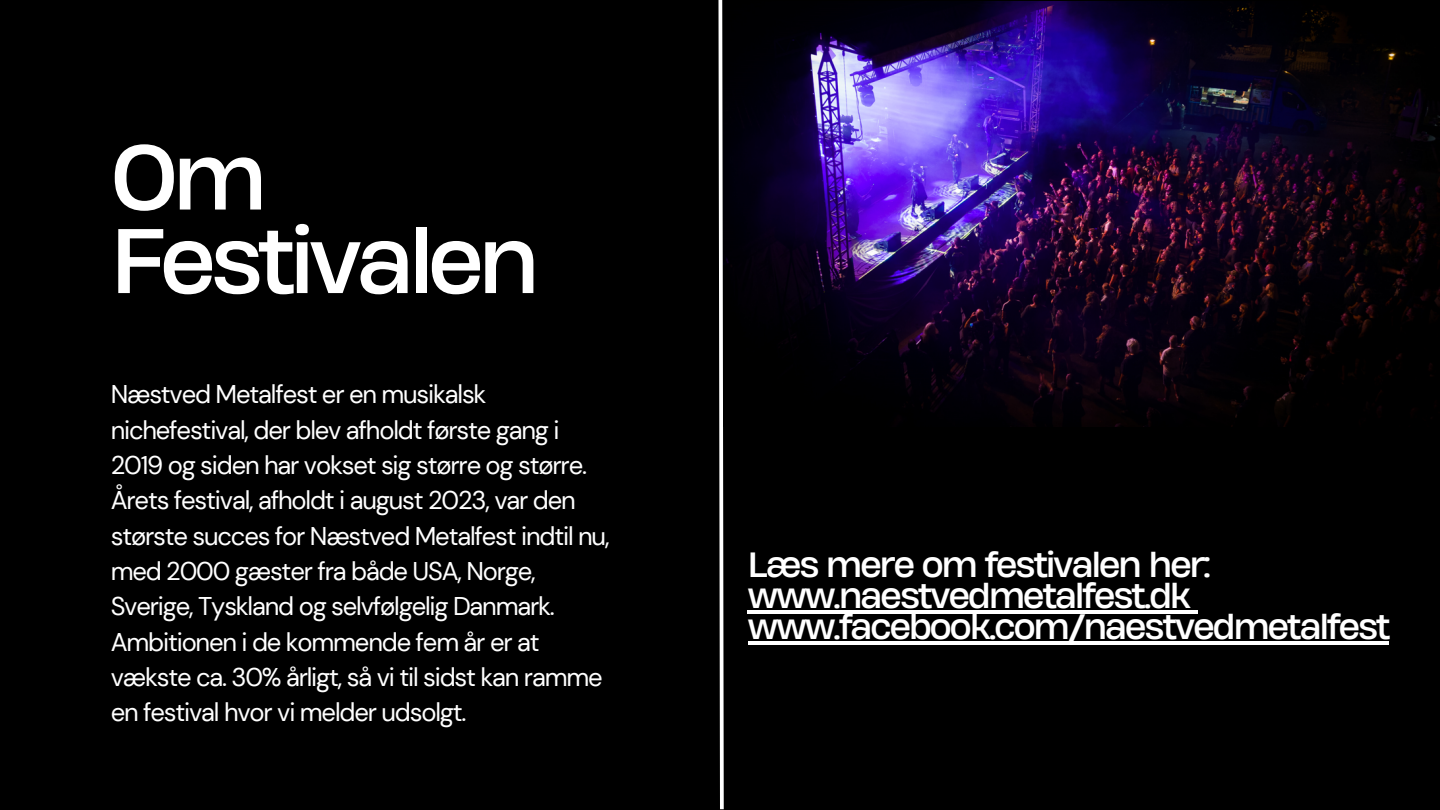
<style>
.page{position:relative;width:1440px;height:810px;background:#000}
.page>*{position:absolute;margin:0;border:0;box-sizing:border-box;transform-origin:0 0}
.t1{font:86.1px/83.5px "Heading Now 74";letter-spacing:-.055em;color:#fff}
.t2{font:33px "Heading Now 74";letter-spacing:-.055em;color:#fff}
.t3{font:25.6px/35.3px "DM Sans";letter-spacing:-.045em;color:#fff}
</style>
<div class="page">
<svg style="left:718px;top:0;width:6px;height:810px"></svg>
<hr style="left:748px;top:611px;width:450px;height:3px;background:#fff">
<hr style="left:748px;top:642px;width:641px;height:3px;background:#fff">
<img style="left:724px;top:2px;width:716px;height:425px">
<p class="t1" style="left:111px;top:134px;width:430px">Om<br>Festivalen</p>
<p class="t3" style="left:111px;top:377px;width:500px">Næstved Metalfest er en musikalsk nichefestival, der blev afholdt første gang i 2019 og siden har vokset sig større og større.<br>Årets festival, afholdt i august 2023, var den største succes for Næstved Metalfest indtil nu, med 2000 gæster fra både USA, Norge, Sverige, Tyskland og selvfølgelig Danmark.<br>Ambitionen i de kommende fem år er at vækste ca. 30% årligt, så vi til sidst kan ramme en festival hvor vi melder udsolgt.</p>
<p class="t2" style="left:748px;top:542px;width:464px">Læs mere om festivalen her:</p>
<p class="t2" style="left:748px;top:574px;width:445px">www.naestvedmetalfest.dk</p>
<p class="t2" style="left:748px;top:605px;width:644px">www.facebook.com/naestvedmetalfest</p>
</div>
